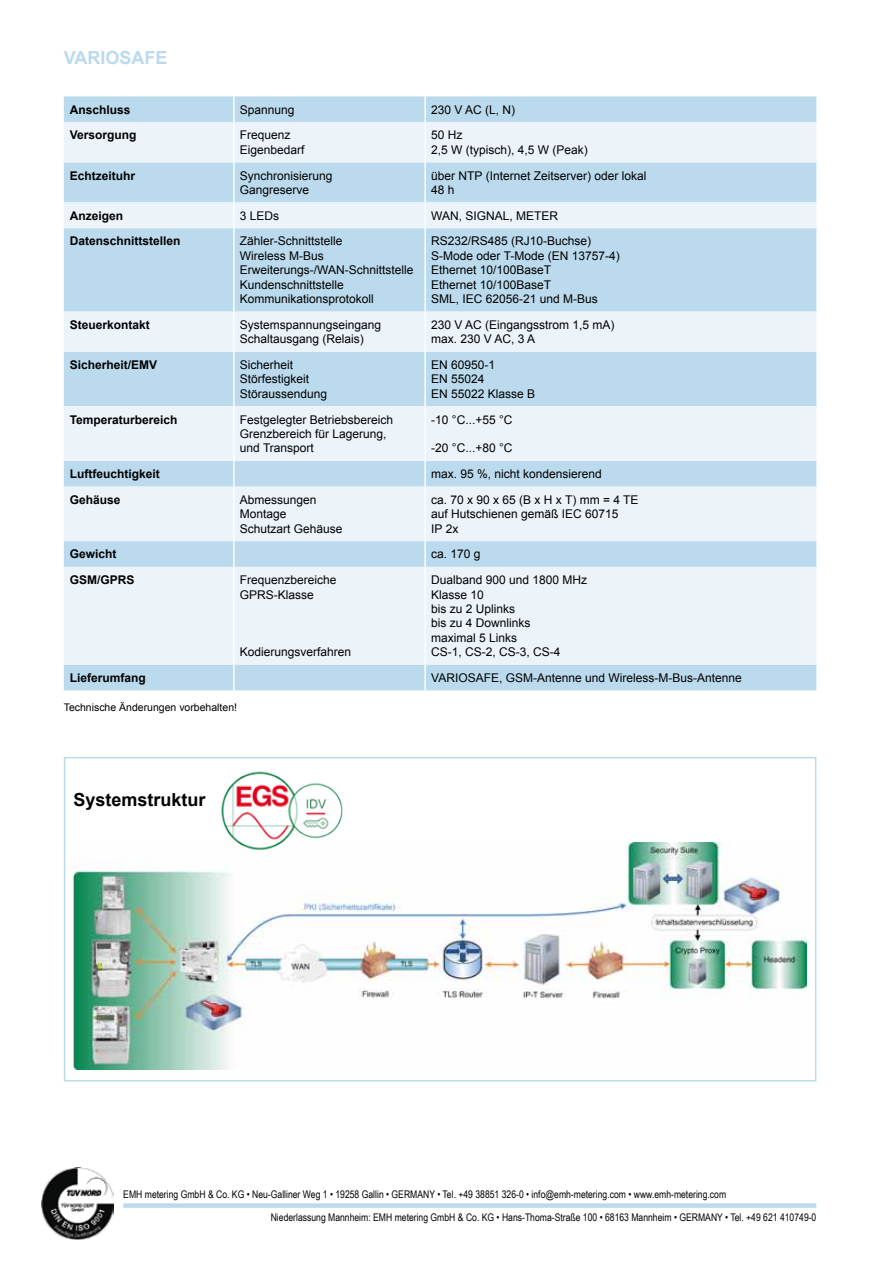
<style>
.page{position:relative;width:893px;height:1263px;background:#fff}
.page>*{position:absolute;margin:0;border:0;box-sizing:border-box;transform-origin:0 0}
.t1{font:700 18px "Arial";color:#000}
.t2{font:700 18px "Arial";color:#bbdaed}
.t3{font:12px/14.4px "Arial";color:#000}
.t4{font:700 12px "Arial";color:#000}
.t5{font:10.5px/22.8px "Arial Narrow";color:#000}
.t6{font:10.5px "Arial";color:#000}
</style>
<div class="page">
<div style="left:123px;top:1203px;width:693px;height:5px;background:#bbdaed"></div>
<img style="left:41px;top:1167px;width:73px;height:73px">
<div style="left:64px;top:757px;width:752px;height:324px;border:2px solid #bbdaed"></div>
<div style="left:64px;top:96px;width:752px;height:594px;background:#bbdaed"></div>
<svg style="left:64px;top:122px;width:752px;height:543px;fill:#ecf4fa"></svg>
<hr style="left:233px;top:96px;width:2px;height:26px;background:#fff">
<hr style="left:424px;top:96px;width:2px;height:26px;background:#fff">
<hr style="left:233px;top:122px;width:2px;height:40px;background:#fff">
<hr style="left:424px;top:122px;width:2px;height:40px;background:#fff">
<hr style="left:233px;top:162px;width:2px;height:40px;background:#fff">
<hr style="left:424px;top:162px;width:2px;height:40px;background:#fff">
<hr style="left:233px;top:202px;width:2px;height:26px;background:#fff">
<hr style="left:424px;top:202px;width:2px;height:26px;background:#fff">
<hr style="left:233px;top:228px;width:2px;height:84px;background:#fff">
<hr style="left:424px;top:228px;width:2px;height:84px;background:#fff">
<hr style="left:233px;top:312px;width:2px;height:40px;background:#fff">
<hr style="left:424px;top:312px;width:2px;height:40px;background:#fff">
<hr style="left:233px;top:352px;width:2px;height:54px;background:#fff">
<hr style="left:424px;top:352px;width:2px;height:54px;background:#fff">
<hr style="left:233px;top:406px;width:2px;height:55px;background:#fff">
<hr style="left:424px;top:406px;width:2px;height:55px;background:#fff">
<hr style="left:233px;top:461px;width:2px;height:26px;background:#fff">
<hr style="left:424px;top:461px;width:2px;height:26px;background:#fff">
<hr style="left:233px;top:487px;width:2px;height:54px;background:#fff">
<hr style="left:424px;top:487px;width:2px;height:54px;background:#fff">
<hr style="left:233px;top:541px;width:2px;height:26px;background:#fff">
<hr style="left:424px;top:541px;width:2px;height:26px;background:#fff">
<hr style="left:233px;top:567px;width:2px;height:98px;background:#fff">
<hr style="left:424px;top:567px;width:2px;height:98px;background:#fff">
<hr style="left:233px;top:665px;width:2px;height:25px;background:#fff">
<hr style="left:424px;top:665px;width:2px;height:25px;background:#fff">
<img style="left:74px;top:842px;width:733px;height:227px">
<img style="left:215px;top:771px;width:136px;height:82px">
<h1 class="t2" style="left:64px;top:46px;width:105px">VARIOSAFE</h1>
<p class="t4" style="left:70px;top:102px;width:62px">Anschluss</p>
<p class="t3" style="left:240px;top:102px;width:56px">Spannung</p>
<p class="t3" style="left:431px;top:102px;width:86px">230 V AC (L, N)</p>
<p class="t4" style="left:70px;top:127px;width:68px">Versorgung</p>
<p class="t3" style="left:240px;top:128px;width:66px">Frequenz<br>Eigenbedarf</p>
<p class="t3" style="left:431px;top:128px;width:158px">50 Hz<br>2,5 W (typisch), 4,5 W (Peak)</p>
<p class="t4" style="left:70px;top:167px;width:67px">Echtzeituhr</p>
<p class="t3" style="left:240px;top:168px;width:94px">Synchronisierung<br>Gangreserve</p>
<p class="t3" style="left:431px;top:168px;width:217px">über NTP (Internet Zeitserver) oder lokal<br>48 h</p>
<p class="t4" style="left:70px;top:208px;width:55px">Anzeigen</p>
<p class="t3" style="left:240px;top:208px;width:41px">3 LEDs</p>
<p class="t3" style="left:431px;top:208px;width:128px">WAN, SIGNAL, METER</p>
<p class="t4" style="left:70px;top:233px;width:112px">Datenschnittstellen</p>
<p class="t3" style="left:240px;top:234px;width:175px">Zähler-Schnittstelle<br>Wireless M-Bus<br>Erweiterungs-/WAN-Schnittstelle<br>Kundenschnittstelle<br>Kommunikationsprotokoll</p>
<p class="t3" style="left:431px;top:234px;width:190px">RS232/RS485 (RJ10-Buchse)<br>S-Mode oder T-Mode (EN 13757-4)<br>Ethernet 10/100BaseT<br>Ethernet 10/100BaseT<br>SML, IEC 62056-21 und M-Bus</p>
<p class="t4" style="left:70px;top:317px;width:82px">Steuerkontakt</p>
<p class="t3" style="left:240px;top:317px;width:143px">Systemspannungseingang<br>Schaltausgang (Relais)</p>
<p class="t3" style="left:431px;top:317px;width:185px">230 V AC (Eingangsstrom 1,5 mA) max. 230 V AC, 3 A</p>
<p class="t4" style="left:70px;top:357px;width:89px">Sicherheit/EMV</p>
<p class="t3" style="left:240px;top:358px;width:89px">Sicherheit<br>Störfestigkeit<br>Störaussendung</p>
<p class="t3" style="left:431px;top:358px;width:106px">EN 60950-1<br>EN 55024<br>EN 55022 Klasse B</p>
<p class="t4" style="left:70px;top:411px;width:109px">Temperaturbereich</p>
<p class="t3" style="left:240px;top:412px;width:155px">Festgelegter Betriebsbereich<br>Grenzbereich für Lagerung, und Transport</p>
<p class="t3" style="left:431px;top:412px;width:83px">-10 °C...+55 °C</p>
<p class="t3" style="left:431px;top:441px;width:83px">-20 °C...+80 °C</p>
<p class="t4" style="left:70px;top:466px;width:91px">Luftfeuchtigkeit</p>
<p class="t3" style="left:431px;top:467px;width:172px">max. 95 %, nicht kondensierend</p>
<p class="t4" style="left:70px;top:492px;width:52px">Gehäuse</p>
<p class="t3" style="left:240px;top:492px;width:104px">Abmessungen<br>Montage<br>Schutzart Gehäuse</p>
<p class="t3" style="left:431px;top:492px;width:209px">ca.70x90x65(BxHxT)mm=4TE auf Hutschienen gemäß IEC 60715<br>IP 2x</p>
<p class="t4" style="left:70px;top:546px;width:48px">Gewicht</p>
<p class="t3" style="left:431px;top:547px;width:51px">ca. 170 g</p>
<p class="t4" style="left:70px;top:572px;width:66px">GSM/GPRS</p>
<p class="t3" style="left:240px;top:573px;width:98px">Frequenzbereiche<br>GPRS-Klasse</p>
<p class="t3" style="left:431px;top:573px;width:158px">Dualband 900 und 1800 MHz<br>Klasse 10<br>bis zu 2 Uplinks<br>bis zu 4 Downlinks<br>maximal 5 Links<br>CS-1, CS-2, CS-3, CS-4</p>
<p class="t3" style="left:240px;top:645px;width:113px">Kodierungsverfahren</p>
<p class="t4" style="left:70px;top:670px;width:78px">Lieferumfang</p>
<p class="t3" style="left:431px;top:670px;width:312px">VARIOSAFE, GSM-Antenne und Wireless-M-Bus-Antenne</p>
<p class="t6" style="left:64px;top:700px;width:175px">Technische Änderungen vorbehalten!</p>
<h1 class="t1" style="left:74px;top:788px;width:134px">Systemstruktur</h1>
<p class="t5" style="left:271px;top:1183px;width:547px;text-indent:-147px">EMH metering GmbH &amp; Co. KG • Neu-Galliner Weg 1 • 19258 Gallin • GERMANY • Tel. +49 38851 326-0 • info@emh-metering.com • www.emh-metering.com<br>Niederlassung Mannheim: EMH metering GmbH &amp; Co. KG • Hans-Thoma-Straße 100 • 68163 Mannheim • GERMANY • Tel. +49 621 410749-0</p>
</div>
